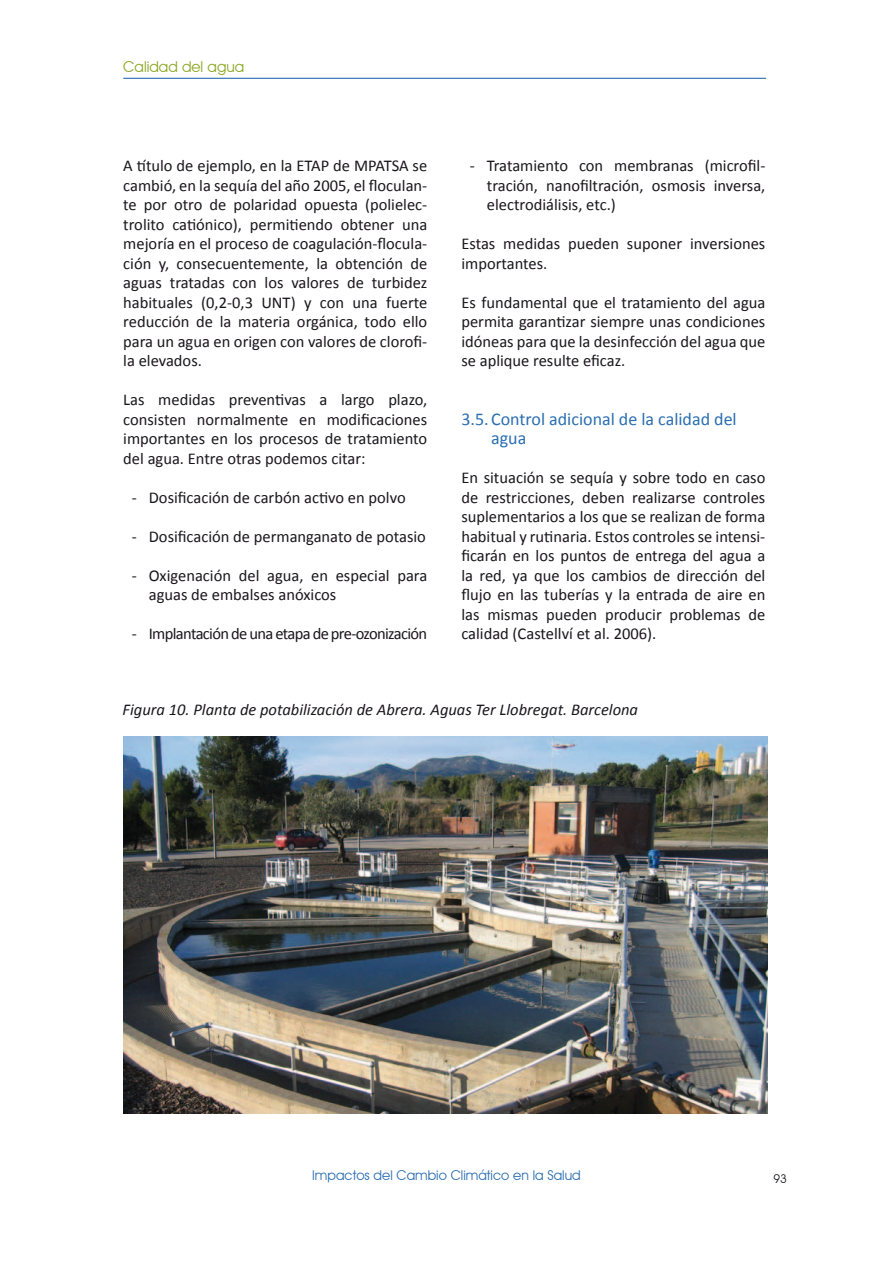
<style>
.page{position:relative;width:893px;height:1263px;background:#fff}
.page>*{position:absolute;margin:0;border:0;box-sizing:border-box;transform-origin:0 0}
.t1{font:18px/19.5px "Calibri";color:#2a6eb1}
.t2{font:16.5px/19.5px "Calibri";color:#1a171c;text-align:justify}
.t3{font:italic 16.5px "Calibri";color:#1a171c}
.t4{font:16.5px "Calibri";letter-spacing:-.04em;color:#1a171c}
.t5{font:15px "Avant Garde IT Cby BT";color:#8da727}
.t6{font:13.5px "Avant Garde IT Cby BT";color:#2a6eb1}
.t7{font:12px "Avant Garde IT Cby BT";color:#1a171c}
</style>
<div class="page">
<hr style="left:123px;top:78px;width:643px;height:1px;background:#2a6eb1">
<img style="left:123px;top:736px;width:645px;height:378px">
<p class="t5" style="left:123px;top:58px;width:122px">Calidad del agua</p>
<p class="t2" style="left:123px;top:156px;width:306px">A título de ejemplo, en la ETAP de MPATSA se cambió, en la sequía del año 2005, el floculan&shy;te por otro de polaridad opuesta (polielec&shy;trolito catiónico), permitiendo obtener una mejoría en el proceso de coagulación-flocula&shy;ción y, consecuentemente, la obtención de aguas tratadas con los valores de turbidez habituales (0,2-0,3 UNT) y con una fuerte reducción de la materia orgánica, todo ello para un agua en origen con valores de clorofi&shy;la elevados.</p>
<p class="t2" style="left:123px;top:390px;width:306px">Las medidas preventivas a largo plazo, consisten normalmente en modificaciones importantes en los procesos de tratamiento del agua. Entre otras podemos citar:</p>
<p class="t2" style="left:132px;top:487px;width:275px">- Dosificación de carbón activo en polvo</p>
<p class="t2" style="left:132px;top:526px;width:296px">- Dosificación de permanganato de potasio</p>
<p class="t2" style="left:149px;top:565px;width:280px;text-indent:-17px">- Oxigenación del agua, en especial para aguas de embalses anóxicos</p>
<p class="t4" style="left:132px;top:623px;width:297px">- Implantación de una etapa de pre-ozonización</p>
<p class="t2" style="left:487px;top:156px;width:280px;text-indent:-17px">- Tratamiento con membranas (microfil&shy;tración, nanofiltración, osmosis inversa, electrodiálisis, etc.)</p>
<p class="t2" style="left:461px;top:234px;width:305px">Estas medidas pueden suponer inversiones importantes.</p>
<p class="t2" style="left:461px;top:292px;width:306px">Es fundamental que el tratamiento del agua permita garantizar siempre unas condiciones idóneas para que la desinfección del agua que se aplique resulte eficaz.</p>
<h4 class="t1" style="left:491px;top:409px;width:247px;text-indent:-30px">3.5. Control adicional de la calidad del agua</h4>
<p class="t2" style="left:461px;top:468px;width:306px">En situación se sequía y sobre todo en caso de restricciones, deben realizarse controles suplementarios a los que se realizan de forma habitual y rutinaria. Estos controles se intensi&shy;ficarán en los puntos de entrega del agua a la red, ya que los cambios de dirección del flujo en las tuberías y la entrada de aire en las mismas pueden producir problemas de calidad (Castellví et al. 2006).</p>
<p class="t3" style="left:123px;top:698px;width:517px">Figura 10. Planta de potabilización de Abrera. Aguas Ter Llobregat. Barcelona</p>
<p class="t6" style="left:312px;top:1167px;width:270px">Impactos del Cambio Climático en la Salud</p>
<p class="t7" style="left:773px;top:1171px;width:15px">93</p>
</div>
